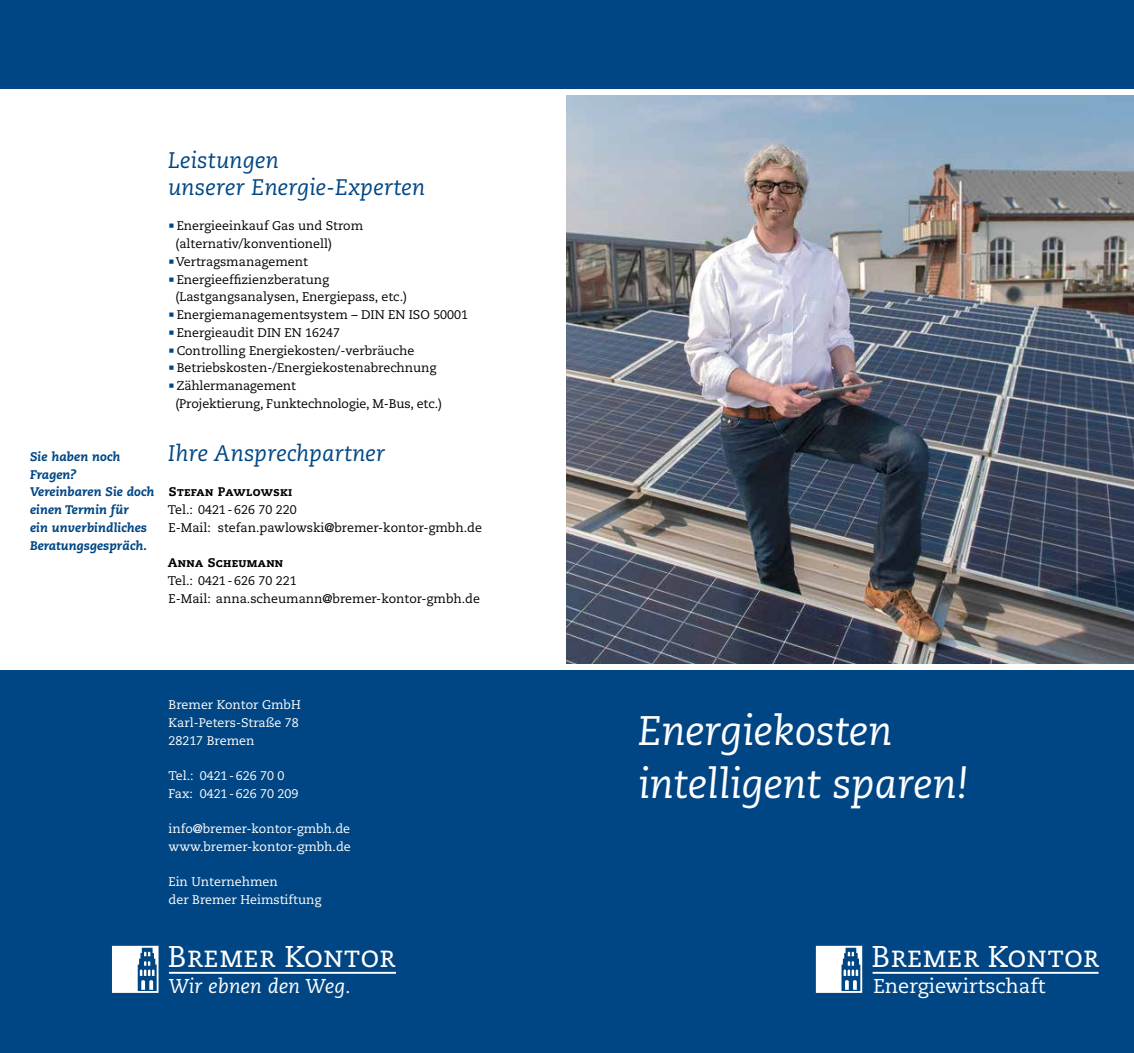
<style>
.page{position:relative;width:1134px;height:1053px;background:#fff}
.page>*{position:absolute;margin:0;border:0;box-sizing:border-box;transform-origin:0 0}
.t1{font:italic 41.25px/53.1px "Caecilia";color:#fff}
.t2{font:30px "Caecilia Roman SC";letter-spacing:.01em;color:#fff}
.t3{font:italic 22.5px/26.6px "Caecilia";letter-spacing:.01em;color:#004684}
.t4{font:20px "Caecilia";color:#fff}
.t5{font:italic 20px "Caecilia";letter-spacing:.01em;color:#fff}
.t6{font:12.5px/17.8px "Caecilia";color:#000}
.t7{font:12.5px/17.8px "Caecilia";color:#fff}
.t8{font:italic 800 12.5px/17.8px "Caecilia";letter-spacing:.01em;color:#004684}
.t9{font:12.5px "Caecilia Heavy SC";letter-spacing:.025em;color:#000}
</style>
<div class="page">
<div style="left:0;top:670px;width:1134px;height:382px;background:#004684"></div>
<div style="left:0;top:0;width:570px;height:89px;background:#004684"></div>
<hr style="left:169px;top:971px;width:227px;height:2px;background:#fff">
<svg style="left:112px;top:945px;width:47px;height:47px"></svg>
<div style="left:567px;top:0;width:567px;height:89px;background:#004684"></div>
<hr style="left:872px;top:971px;width:226px;height:2px;background:#fff">
<svg style="left:816px;top:945px;width:46px;height:47px"></svg>
<img style="left:567px;top:96px;width:567px;height:567px">
<p class="t8" style="left:30px;top:448px;width:126px">Sie haben noch<br>Fragen?<br>Vereinbaren Sie doch einen Termin für<br>ein unverbindliches<br>Beratungsgespräch.</p>
<h3 class="t3" style="left:168px;top:148px;width:259px">Leistungen<br>unserer Energie-Experten</h3>
<p class="t6" style="left:175px;top:217px;width:294px">Energieeinkauf Gas und Strom (alternativ/konventionell)<br>Vertragsmanagement<br>Energieeffizienzberatung<br>(Lastgangsanalysen, Energiepass, etc.)<br>Energiemanagementsystem – DIN EN ISO 50001<br>Energieaudit DIN EN 16247<br>Controlling Energiekosten/-verbräuche Betriebskosten-/Energiekostenabrechnung Zählermanagement<br>(Projektierung, Funktechnologie, M-Bus, etc.)</p>
<h3 class="t3" style="left:168px;top:440px;width:219px">Ihre Ansprechpartner</h3>
<p class="t9" style="left:169px;top:484px;width:125px">Stefan Pawlowski</p>
<p class="t6" style="left:168px;top:501px;width:316px">Tel.: 0421-626 70 220<br>E-Mail: stefan.pawlowski@bremer-kontor-gmbh.de</p>
<p class="t9" style="left:168px;top:555px;width:117px">Anna Scheumann</p>
<p class="t6" style="left:168px;top:572px;width:314px">Tel.: 0421-626 70 221<br>E-Mail: anna.scheumann@bremer-kontor-gmbh.de</p>
<p class="t7" style="left:169px;top:696px;width:134px">Bremer Kontor GmbH<br>Karl-Peters-Straße 78<br>28217 Bremen</p>
<p class="t7" style="left:169px;top:767px;width:131px">Tel.: 0421-626 70 0<br>Fax: 0421-626 70 209</p>
<p class="t7" style="left:169px;top:820px;width:184px">info@bremer-kontor-gmbh.de www.bremer-kontor-gmbh.de</p>
<p class="t7" style="left:169px;top:873px;width:154px">Ein Unternehmen<br>der Bremer Heimstiftung</p>
<h2 class="t2" style="left:168px;top:938px;width:229px">Bremer Kontor</h2>
<h3 class="t5" style="left:169px;top:974px;width:184px">Wir ebnen den Weg.</h3>
<h1 class="t1" style="left:638px;top:704px;width:332px">Energiekosten intelligent sparen!</h1>
<h2 class="t2" style="left:871px;top:938px;width:229px">Bremer Kontor</h2>
<h3 class="t4" style="left:873px;top:974px;width:174px">Energiewirtschaft</h3>
</div>
